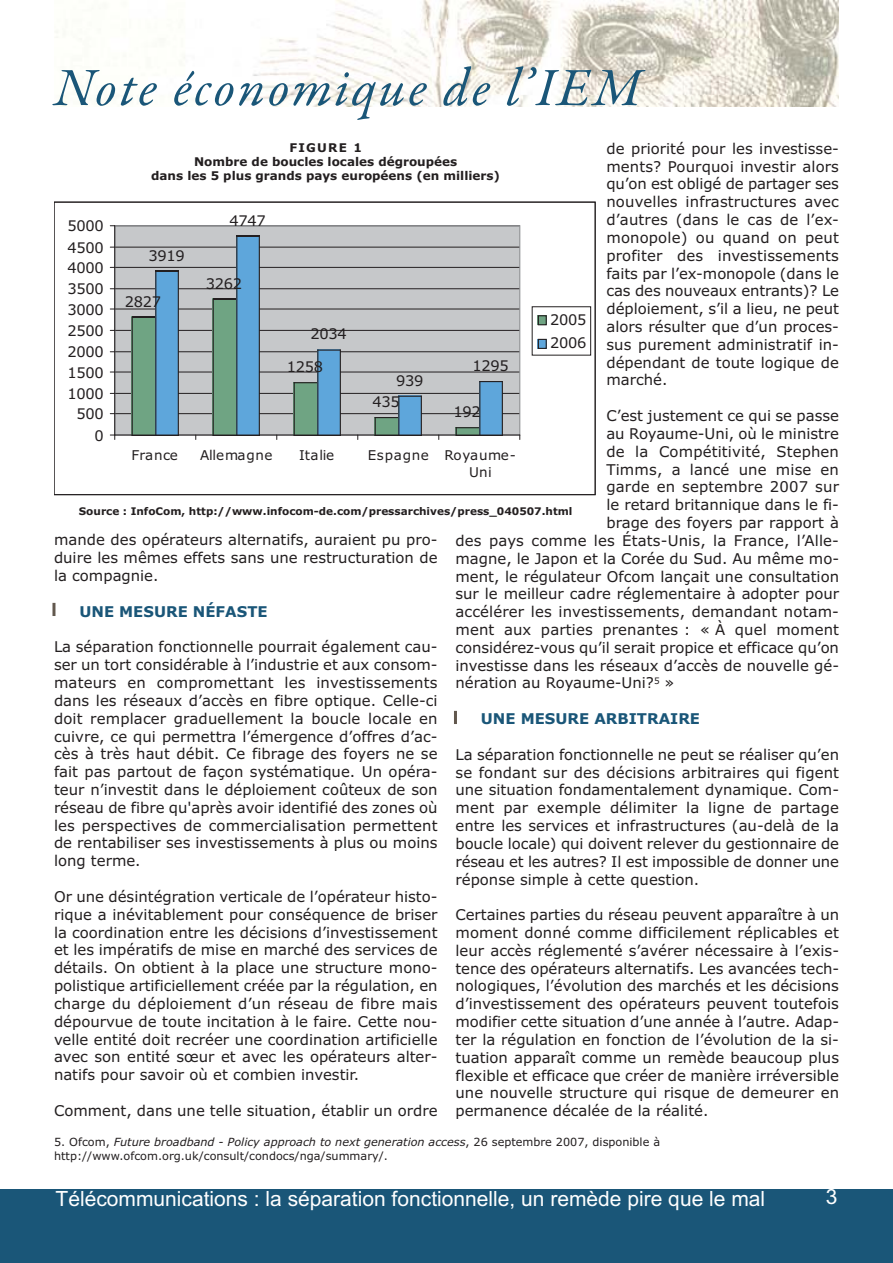
<style>
.page{position:relative;width:893px;height:1263px;background:#fff}
.page>*{position:absolute;margin:0;border:0;box-sizing:border-box;transform-origin:0 0}
.t1{font:italic 54px "Garamond Premr Pro";letter-spacing:.05em;color:#1a5678}
.t2{font:21px "Arial";color:#fff}
.t3{font:14.85px/17.9px "Verdana";color:#231f20;text-align:justify}
.t4{font:700 14.85px "Verdana";color:#1a5678}
.t5{font:14.7px/23.7px "Verdana";letter-spacing:-.02em;color:#231f20}
.t6{font:13.5px/16.8px "Verdana";letter-spacing:.035em;color:#231f20}
.t7{font:13.5px "Verdana";letter-spacing:.01em;color:#231f20}
.t8{font:700 12px/14.4px "Verdana";color:#231f20;text-align:center}
.t9{font:11.25px/13.5px "Verdana";color:#231f20}
.t10{font:700 10.5px "Verdana";color:#231f20}
.s1{font-style:italic}
</style>
<div class="page">
<img style="left:55px;top:1px;width:784px;height:105px">
<div style="left:0;top:1189px;width:826px;height:73px;background:#1a5678"></div>
<div style="left:824px;top:1189px;width:69px;height:73px;background:#1a5678"></div>
<div style="left:115px;top:226px;width:405px;height:209px;background:#c6c8ca"></div>
<hr style="left:115px;top:413px;width:405px;height:1px;background:#231f20">
<hr style="left:115px;top:393px;width:405px;height:1px;background:#231f20">
<hr style="left:115px;top:372px;width:405px;height:1px;background:#231f20">
<hr style="left:115px;top:351px;width:405px;height:1px;background:#231f20">
<hr style="left:115px;top:330px;width:405px;height:1px;background:#231f20">
<hr style="left:115px;top:309px;width:405px;height:1px;background:#231f20">
<hr style="left:115px;top:288px;width:405px;height:1px;background:#231f20">
<hr style="left:115px;top:267px;width:405px;height:1px;background:#231f20">
<hr style="left:115px;top:247px;width:405px;height:1px;background:#231f20">
<svg style="left:132px;top:271px;width:47px;height:164px;background:#6c9fac"></svg>
<svg style="left:213px;top:236px;width:47px;height:199px;background:#6ea0ae"></svg>
<svg style="left:294px;top:349px;width:47px;height:86px"></svg>
<svg style="left:375px;top:396px;width:47px;height:39px"></svg>
<svg style="left:456px;top:381px;width:47px;height:54px"></svg>
<hr style="left:114px;top:226px;width:1px;height:209px;background:#231f20">
<hr style="left:115px;top:435px;width:405px;height:1px;background:#231f20">
<div style="left:538px;top:316px;width:9px;height:9px;background:#6fa483"></div>
<div style="left:538px;top:315px;width:9px;height:10px;border:1px solid #231f20"></div>
<div style="left:538px;top:339px;width:9px;height:9px;background:#5ea6db"></div>
<div style="left:538px;top:339px;width:9px;height:10px;border:1px solid #231f20"></div>
<div style="left:54px;top:202px;width:541px;height:293px;border:1px solid #231f20"></div>
<svg style="left:454px;top:711px;width:3px;height:13px"></svg>
<svg style="left:52px;top:603px;width:3px;height:13px"></svg>
<p class="t1" style="left:54px;top:55px;width:589px">Note économique de l’IEM</p>
<p class="t3" style="left:606px;top:141px;width:234px">de priorité pour les investisse&shy;ments? Pourquoi investir alors qu’on est obligé de partager ses nouvelles infrastructures avec d’autres (dans le cas de l’ex&shy;monopole) ou quand on peut profiter des investissements faits par l’ex-monopole (dans le cas des nouveaux entrants)? Le déploiement, s’il a lieu, ne peut alors résulter que d’un proces&shy;sus purement administratif in&shy;dépendant de toute logique de marché.</p>
<p class="t3" style="left:606px;top:408px;width:234px">C’est justement ce qui se passe</p>
<p class="t3" style="left:606px;top:426px;width:234px">au Royaume-Uni, où le ministre</p>
<p class="t3" style="left:606px;top:444px;width:234px">de la Compétitivité, Stephen</p>
<p class="t3" style="left:606px;top:462px;width:234px">Timms, a lancé une mise en</p>
<p class="t3" style="left:606px;top:479px;width:234px">garde en septembre 2007 sur</p>
<p class="t3" style="left:606px;top:497px;width:234px">le retard britannique dans le fi-</p>
<p class="t3" style="left:606px;top:515px;width:234px">brage des foyers par rapport à</p>
<p class="t3" style="left:455px;top:533px;width:385px">des pays comme les États-Unis, la France, l’Alle-</p>
<p class="t3" style="left:455px;top:551px;width:385px">magne, le Japon et la Corée du Sud. Au même mo-</p>
<p class="t3" style="left:455px;top:568px;width:385px">ment, le régulateur Ofcom lançait une consultation</p>
<p class="t3" style="left:455px;top:586px;width:385px">sur le meilleur cadre réglementaire à adopter pour</p>
<p class="t3" style="left:455px;top:604px;width:385px">accélérer les investissements, demandant notam-</p>
<p class="t3" style="left:455px;top:622px;width:385px">ment aux parties prenantes : « À quel moment</p>
<p class="t3" style="left:455px;top:640px;width:385px">considérez-vous qu’il serait propice et efficace qu’on</p>
<p class="t3" style="left:455px;top:658px;width:385px">investisse dans les réseaux d’accès de nouvelle gé-</p>
<p class="t3" style="left:455px;top:675px;width:220px">nération au Royaume-Uni?<sup>5</sup> »</p>
<p class="t4" style="left:481px;top:713px;width:221px">UNE MESURE ARBITRAIRE</p>
<p class="t3" style="left:455px;top:747px;width:385px">La séparation fonctionnelle ne peut se réaliser qu’en se fondant sur des décisions arbitraires qui figent une situation fondamentalement dynamique. Com&shy;ment par exemple délimiter la ligne de partage entre les services et infrastructures (au-delà de la boucle locale) qui doivent relever du gestionnaire de réseau et les autres? Il est impossible de donner une réponse simple à cette question.</p>
<p class="t3" style="left:455px;top:907px;width:385px">Certaines parties du réseau peuvent apparaître à un moment donné comme difficilement réplicables et leur accès réglementé s’avérer nécessaire à l’exis&shy;tence des opérateurs alternatifs. Les avancées tech&shy;nologiques, l’évolution des marchés et les décisions d’investissement des opérateurs peuvent toutefois modifier cette situation d’une année à l’autre. Adap&shy;ter la régulation en fonction de l’évolution de la si&shy;tuation apparaît comme un remède beaucoup plus flexible et efficace que créer de manière irréversible une nouvelle structure qui risque de demeurer en permanence décalée de la réalité.</p>
<p class="t8" style="left:151px;top:141px;width:350px">FIGURE 1<br>Nombre de boucles locales dégroupées<br>dans les 5 plus grands pays européens (en milliers)</p>
<p class="t5" style="left:230px;top:210px;width:38px">4747</p>
<p class="t5" style="left:68px;top:215px;width:38px">5000</p>
<p class="t5" style="left:68px;top:237px;width:38px">4500</p>
<p class="t5" style="left:148px;top:245px;width:38px">3919</p>
<p class="t5" style="left:68px;top:257px;width:38px">4000</p>
<p class="t5" style="left:206px;top:273px;width:38px">3262</p>
<p class="t5" style="left:68px;top:278px;width:38px">3500</p>
<p class="t5" style="left:125px;top:291px;width:38px">2827</p>
<p class="t5" style="left:68px;top:299px;width:38px">3000</p>
<p class="t5" style="left:550px;top:309px;width:38px">2005<br>2006</p>
<p class="t5" style="left:68px;top:320px;width:38px">2500</p>
<p class="t5" style="left:310px;top:323px;width:38px">2034</p>
<p class="t5" style="left:68px;top:341px;width:38px">2000</p>
<p class="t5" style="left:472px;top:355px;width:38px">1295</p>
<p class="t5" style="left:287px;top:356px;width:38px">1258</p>
<p class="t5" style="left:68px;top:362px;width:38px">1500</p>
<p class="t5" style="left:396px;top:370px;width:29px">939</p>
<p class="t5" style="left:68px;top:383px;width:38px">1000</p>
<p class="t5" style="left:372px;top:391px;width:29px">435</p>
<p class="t5" style="left:453px;top:401px;width:29px">192</p>
<p class="t5" style="left:76px;top:403px;width:29px">500</p>
<p class="t5" style="left:94px;top:425px;width:11px">0</p>
<p class="t6" style="left:132px;top:448px;width:48px">France</p>
<p class="t7" style="left:200px;top:449px;width:74px">Allemagne</p>
<p class="t6" style="left:299px;top:448px;width:37px">Italie</p>
<p class="t6" style="left:469px;top:448px;width:48px;text-indent:-101px">Espagne Royaume-<br>Uni</p>
<p class="t10" style="left:79px;top:507px;width:495px">Source : InfoCom, http://www.infocom-de.com/pressarchives/press_040507.html</p>
<p class="t3" style="left:54px;top:532px;width:385px">mande des opérateurs alternatifs, auraient pu pro&shy;duire les mêmes effets sans une restructuration de la compagnie.</p>
<p class="t4" style="left:79px;top:605px;width:190px">UNE MESURE NÉFASTE</p>
<p class="t3" style="left:54px;top:639px;width:385px">La séparation fonctionnelle pourrait également cau&shy;ser un tort considérable à l’industrie et aux consom&shy;mateurs en compromettant les investissements dans les réseaux d’accès en fibre optique. Celle-ci doit remplacer graduellement la boucle locale en cuivre, ce qui permettra l’émergence d’offres d’ac&shy;cès à très haut débit. Ce fibrage des foyers ne se fait pas partout de façon systématique. Un opéra&shy;teur n’investit dans le déploiement coûteux de son réseau de fibre qu'après avoir identifié des zones où les perspectives de commercialisation permettent de rentabiliser ses investissements à plus ou moins long terme.</p>
<p class="t3" style="left:54px;top:889px;width:385px">Or une désintégration verticale de l’opérateur histo&shy;rique a inévitablement pour conséquence de briser la coordination entre les décisions d’investissement et les impératifs de mise en marché des services de détails. On obtient à la place une structure mono&shy;polistique artificiellement créée par la régulation, en charge du déploiement d’un réseau de fibre mais dépourvue de toute incitation à le faire. Cette nou&shy;velle entité doit recréer une coordination artificielle avec son entité sœur et avec les opérateurs alter&shy;natifs pour savoir où et combien investir.</p>
<p class="t3" style="left:54px;top:1103px;width:385px">Comment, dans une telle situation, établir un ordre</p>
<p class="t9" style="left:54px;top:1136px;width:608px">5. Ofcom, <span class="s1">Future broadband - Policy approach to next generation access</span>, 26 septembre 2007, disponible à http://www.ofcom.org.uk/consult/condocs/nga/summary/.</p>
<p class="t2" style="left:56px;top:1186px;width:711px">Télécommunications : la séparation fonctionnelle, un remède pire que le mal</p>
<p class="t2" style="left:826px;top:1184px;width:13px">3</p>
</div>
